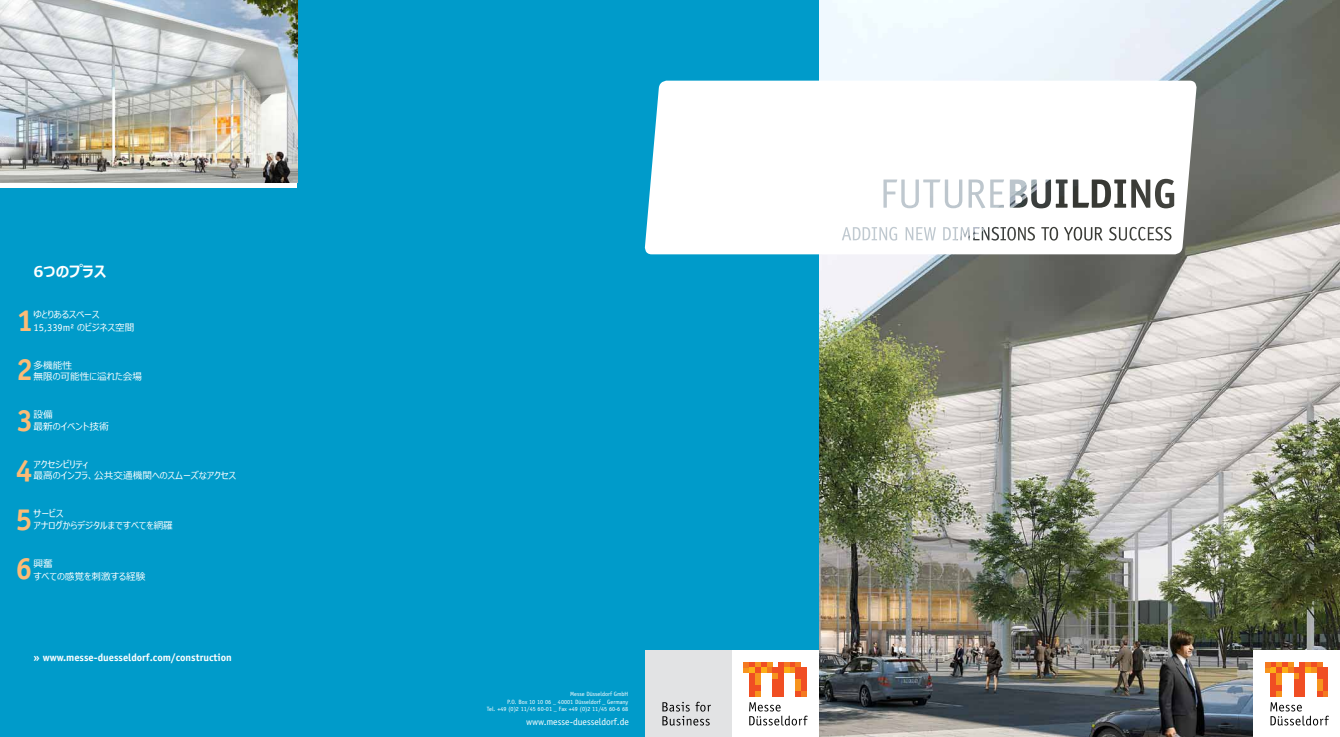
<style>
.page{position:relative;width:1340px;height:737px;background:#fff}
.page>*{position:absolute;margin:0;border:0;box-sizing:border-box;transform-origin:0 0}
.t1{font:700 30.62px/49.7px "Officina Sans";color:#fcbb76;text-align:justify}
.t2{font:700 14.88px "Meiryo UI";color:#fff}
.t3{font:700 10.5px "Officina Sans";color:#fff}
.t4{font:10.5px "Officina Sans";color:#fff}
.t5{font:9.62px/11.5px "Meiryo UI";color:#fff}
.t6{font:9.62px "Officina Sans";color:#fff}
.t7{font:6.12px/7.4px "Officina Sans";color:#fff;text-align:right}
.s1{font-family:"Meiryo UI";font-size:9.62px}
</style>
<div class="page">
<img style="left:819px;top:0;width:520px;height:737px">
<div style="left:0;top:188px;width:298px;height:549px;background:#009bca"></div>
<div style="left:298px;top:0;width:521px;height:737px;background:#009bca"></div>
<img style="left:0;top:0;width:298px;height:183px">
<div style="left:1253px;top:650px;width:86px;height:87px;background:#fff"></div>
<svg style="left:1270px;top:702px;width:58px;height:23px"></svg>
<svg style="left:1305px;top:662px;width:17px;height:11px"></svg>
<div style="left:1316px;top:667px;width:6px;height:12px;background:#f04e23"></div>
<div style="left:1322px;top:667px;width:6px;height:23px;background:#f04e23"></div>
<div style="left:1270px;top:673px;width:6px;height:23px;background:#f04e23"></div>
<div style="left:1276px;top:673px;width:5px;height:12px;background:#f7941e"></div>
<svg style="left:1276px;top:685px;width:5px;height:11px"></svg>
<div style="left:1316px;top:679px;width:6px;height:11px;background:#f7941e"></div>
<svg style="left:1265px;top:662px;width:34px;height:17px"></svg>
<div style="left:1293px;top:679px;width:6px;height:17px;background:#f04e23"></div>
<div style="left:1299px;top:661px;width:6px;height:35px;background:#f04e23"></div>
<svg style="left:1317px;top:690px;width:11px;height:6px"></svg>
<div style="left:732px;top:650px;width:86px;height:87px;background:#fff"></div>
<svg style="left:749px;top:702px;width:58px;height:23px"></svg>
<svg style="left:784px;top:662px;width:17px;height:11px"></svg>
<div style="left:795px;top:667px;width:6px;height:12px;background:#f04e23"></div>
<div style="left:801px;top:667px;width:6px;height:23px;background:#f04e23"></div>
<div style="left:749px;top:673px;width:6px;height:23px;background:#f04e23"></div>
<div style="left:755px;top:673px;width:5px;height:12px;background:#f7941e"></div>
<svg style="left:755px;top:685px;width:5px;height:11px"></svg>
<div style="left:795px;top:679px;width:6px;height:11px;background:#f7941e"></div>
<svg style="left:743px;top:662px;width:35px;height:17px"></svg>
<div style="left:772px;top:679px;width:6px;height:17px;background:#f04e23"></div>
<div style="left:778px;top:661px;width:6px;height:35px;background:#f04e23"></div>
<svg style="left:795px;top:690px;width:12px;height:6px"></svg>
<div style="left:645px;top:650px;width:87px;height:87px;background:#e2e3e4"></div>
<svg style="left:662px;top:701px;width:49px;height:24px"></svg>
<svg style="left:644px;top:81px;width:553px;height:173px"></svg>
<h2 class="t2" style="left:33px;top:261px;width:74px">6つのプラス</h2>
<p class="t5" style="left:33px;top:309px;width:67px">ゆとりあるスペース</p>
<p class="t4" style="left:33px;top:321px;width:102px">15,339m² <span class="s1">のビジネス空間</span></p>
<p class="t5" style="left:33px;top:360px;width:110px">多機能性<br>無限の可能性に溢れた会場</p>
<p class="t5" style="left:33px;top:409px;width:77px">設備<br>最新のイベント技術</p>
<p class="t5" style="left:33px;top:459px;width:204px">アクセシビリティ<br>最高のインフラ、公共交通機関へのスムーズなアクセス</p>
<p class="t5" style="left:33px;top:508px;width:141px">サービス<br>アナログからデジタルまですべてを網羅</p>
<p class="t5" style="left:33px;top:557px;width:113px;line-height:12.6px">興奮<br>すべての感覚を刺激する経験</p>
<h1 class="t1" style="left:17px;top:295px;width:19px">1</h1>
<h1 class="t1" style="left:15px;top:345px;width:20px">2<br>3<br>4<br>5<br>6</h1>
<p class="t3" style="left:33px;top:650px;width:200px">» www.messe-duesseldorf.com/construction</p>
<p class="t7" style="left:487px;top:690px;width:143px">Messe Düsseldorf GmbH<br>P.O. Box 10 10 06 _ 40001 Düsseldorf _ Germany<br>Tel. +49 (0)2 11/45 60-01 _ Fax +49 (0)2 11/45 60-6 68</p>
<p class="t6" style="left:526px;top:716px;width:104px">www.messe-duesseldorf.de</p>
</div>
